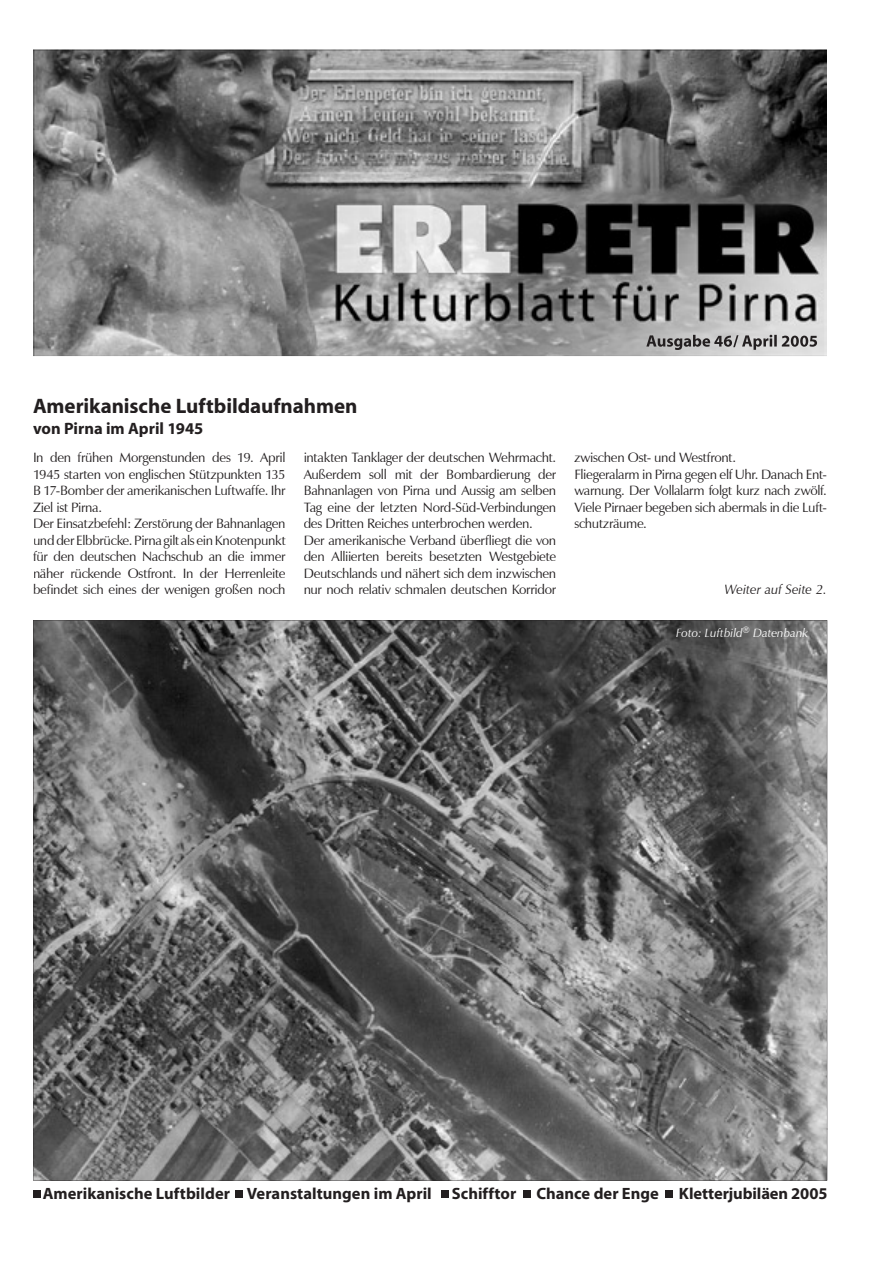
<style>
.page{position:relative;width:893px;height:1263px;background:#fff}
.page>*{position:absolute;margin:0;border:0;box-sizing:border-box;transform-origin:0 0}
.t1{font:700 21px "Myriad";letter-spacing:-.005em;color:#231f20}
.t2{font:700 16.5px "Myriad";color:#231f20}
.t3{font:13.5px/16.5px "Zapf Humanist 601 BT";letter-spacing:-.025em;color:#231f20}
.t4{font:italic 13.5px "Zapf Humanist 601 BT";letter-spacing:-.005em;color:#231f20}
.t5{font:italic 12px "Zapf Humanist 601 BT";color:#fff}
</style>
<div class="page">
<img style="left:33px;top:50px;width:794px;height:306px">
<img style="left:646px;top:335px;width:171px;height:15px">
<div style="left:33px;top:1190px;width:7px;height:8px;background:#231f20"></div>
<div style="left:235px;top:1190px;width:8px;height:8px;background:#231f20"></div>
<div style="left:441px;top:1190px;width:7px;height:8px;background:#231f20"></div>
<div style="left:523px;top:1190px;width:8px;height:8px;background:#231f20"></div>
<div style="left:665px;top:1190px;width:8px;height:7px;background:#231f20"></div>
<svg style="left:87px;top:672px;width:687px;height:457px"></svg>
<img style="left:33px;top:1129px;width:794px;height:51px">
<img style="left:33px;top:620px;width:54px;height:510px">
<img style="left:774px;top:620px;width:53px;height:510px">
<img style="left:86px;top:620px;width:689px;height:52px">
<h1 class="t1" style="left:33px;top:395px;width:326px">Amerikanische Luftbildaufnahmen</h1>
<p class="t2" style="left:33px;top:419px;width:172px">von Pirna im April 1945</p>
<p class="t3" style="left:33px;top:449px;width:254px">In den frühen Morgenstunden des 19. April 1945 starten von englischen Stützpunkten 135<br>B 17-Bomber der amerikanischen Luft waffe. Ihr Ziel ist Pirna.<br>Der Einsatzbefehl: Zerstörung der Bahn an lagen und der Elbbrücke. Pirna gilt als ein Kno ten punkt für den deutschen Nachschub an die immer näher rückende Ostfront. In der Herren leite befindet sich eines der weni gen großen noch</p>
<p class="t3" style="left:304px;top:449px;width:254px">intakten Tank lager der deutschen Wehrmacht.<br>Außerdem soll mit der Bom bardierung der Bahnan lagen von Pirna und Aussig am selben Tag eine der letz ten Nord-Süd-Verbindungen des Dritten Reiches unterbrochen werden.<br>Der amerikanische Verband über fliegt die von den Alli ierten bereits besetz ten West ge biete Deutsch lands und nähert sich dem in zwischen nur noch relativ schmalen deutschen Korridor</p>
<p class="t3" style="left:574px;top:449px;width:254px">zwischen Ost- und West front.<br>Flieger alarm in Pirna gegen elf Uhr. Danach Ent&shy;warnung. Der Vollalarm folgt kurz nach zwölf.<br>Viele Pirnaer begeben sich abermals in die Luft&shy;schutzräume.</p>
<p class="t4" style="left:725px;top:581px;width:104px">Weiter auf Seite 2.</p>
<p class="t5" style="left:676px;top:626px;width:133px">Foto: Luftbild<sup>®</sup> Datenbank</p>
<p class="t2" style="left:43px;top:1185px;width:786px">Amerikanische Luftbilder Veranstaltungen im April Schifftor Chance der Enge Kletterjubiläen 2005</p>
</div>
